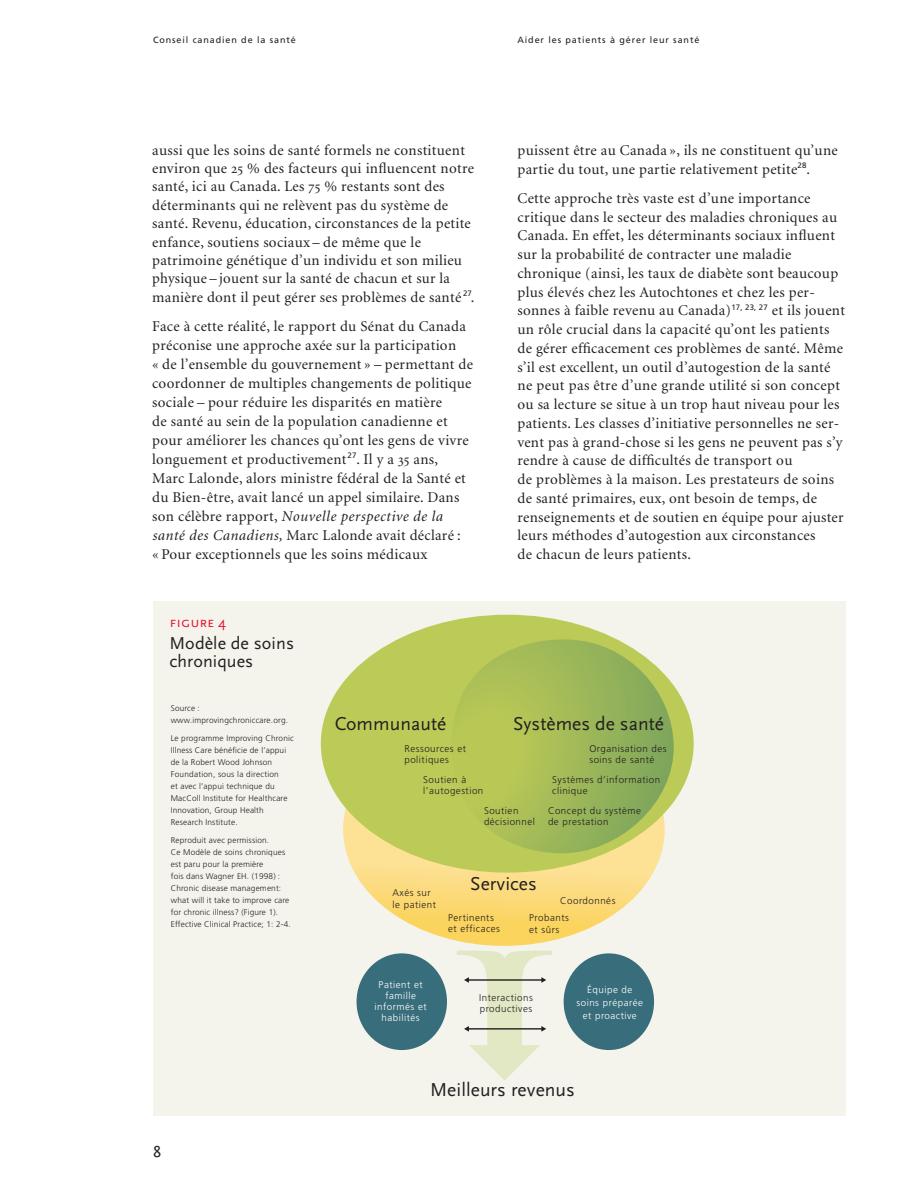
<style>
.page{position:relative;width:918px;height:1188px;background:#fff}
.page>*{position:absolute;margin:0;border:0;box-sizing:border-box;transform-origin:0 0}
.t1{font:19.5px "Scala Sans";letter-spacing:.005em;color:#231f20}
.t2{font:18px/18px "Scala Sans";letter-spacing:.005em;color:#231f20}
.t3{font:16.5px "Scala Sans Caps";color:#231f20}
.t4{font:15px/18.8px "Minion";letter-spacing:.02em;color:#231f20}
.t5{font:15px "Scala Sans Caps";color:#e31836}
.t6{font:300 9.75px/11.1px "Frutiger";letter-spacing:.05em;color:#231f20}
.t7{font:300 9.75px/11.1px "Frutiger";letter-spacing:.05em;color:#fff;text-align:center}
.t8{font:9px "Frutiger";letter-spacing:.1em;color:#231f20}
.t9{font:300 8.25px/12px "Frutiger";letter-spacing:.02em;color:#231f20}
.s1{font-family:"Minion Exp";font-size:14.25px}
.s2{font-style:italic}
.s3{font-family:"Scala Sans"}
</style>
<div class="page">
<div style="left:153px;top:602px;width:693px;height:514px;background:#f5f4ec"></div>
<svg style="left:343px;top:713px;width:322px;height:233px;background:#fbda7c"></svg>
<div style="left:321px;top:615px;width:373px;height:258px;background:#bccb57;border-radius:50%"></div>
<svg style="left:456px;top:638px;width:219px;height:216px"></svg>
<div style="left:564px;top:953px;width:90px;height:97px;background:#386d7b;border-radius:50%"></div>
<div style="left:357px;top:953px;width:90px;height:97px;background:#386d7b;border-radius:50%"></div>
<svg style="left:457px;top:951px;width:95px;height:130px"></svg>
<p class="t8" style="left:153px;top:36px;width:144px">Conseil canadien de la santé</p>
<p class="t8" style="left:518px;top:36px;width:183px">Aider les patients à gérer leur santé</p>
<p class="t4" style="left:152px;top:142px;width:324px;line-height:18.3px">aussi que les soins de santé formels ne constituent environ que <span class="s1">25</span> % des facteurs qui influencent notre santé, ici au Canada. Les <span class="s1">75</span> % restants sont des déterminants qui ne relèvent pas du système de santé. Revenu, éducation, circonstances de la petite enfance, soutiens sociaux – de même que le patrimoine génétique d’un individu et son milieu physique – jouent sur la santé de chacun et sur la manière dont il peut gérer ses problèmes de santé <sup>27</sup>.</p>
<p class="t4" style="left:152px;top:318px;width:322px">Face à cette réalité, le rapport du Sénat du Canada préconise une approche axée sur la participation<br>« de l’ensemble du gouvernement » – permettant de coordonner de multiples changements de politique sociale – pour réduire les disparités en matière<br>de santé au sein de la population canadienne et pour améliorer les chances qu’ont les gens de vivre longuement et productivement<sup>27</sup>. Il y a <span class="s1">35</span> ans, Marc Lalonde, alors ministre fédéral de la Santé et du Bien-être, avait lancé un appel similaire. Dans son célèbre rapport, <span class="s2">Nouvelle perspective de la santé des Canadiens,</span> Marc Lalonde avait déclaré :<br>« Pour exceptionnels que les soins médicaux</p>
<p class="t4" style="left:517px;top:142px;width:322px">puissent être au Canada », ils ne constituent qu’une partie du tout, une partie relativement petite<sup>28</sup>.</p>
<p class="t4" style="left:517px;top:190px;width:329px">Cette approche très vaste est d’une importance critique dans le secteur des maladies chroniques au Canada. En effet, les déterminants sociaux influent sur la probabilité de contracter une maladie chronique (ainsi, les taux de diabète sont beaucoup plus élevés chez les Autochtones et chez les per - sonnes à faible revenu au Canada)<sup>17,</sup> <sup>23,</sup> <sup>27</sup> et ils jouent un rôle crucial dans la capacité qu’ont les patients de gérer efficacement ces problèmes de santé. Même s’il est excellent, un outil d’autogestion de la santé ne peut pas être d’une grande utilité si son concept ou sa lecture se situe à un trop haut niveau pour les patients. Les classes d’initiative personnelles ne ser&shy;vent pas à grand-chose si les gens ne peuvent pas s’y rendre à cause de difficultés de transport ou<br>de problèmes à la maison. Les prestateurs de soins de santé primaires, eux, ont besoin de temps, de renseignements et de soutien en équipe pour ajuster leurs méthodes d’autogestion aux circonstances<br>de chacun de leurs patients.</p>
<p class="t5" style="left:169px;top:613px;width:58px">figure <span class="s3">4</span></p>
<p class="t2" style="left:169px;top:636px;width:126px">Modèle de soins chroniques</p>
<p class="t9" style="left:171px;top:704px;width:119px;line-height:11.2px">Source : www.improvingchroniccare.org.</p>
<p class="t9" style="left:171px;top:733px;width:125px">Le programme Improving Chronic<br>Illness Care bénéficie de l’appui de la Robert Wood Johnson<br>Foundation, sous la direction<br>et avec l’appui technique du<br>MacColl Institute for Healthcare<br>Innovation, Group Health<br>Research Institute.</p>
<p class="t9" style="left:171px;top:835px;width:122px">Reproduit avec permission.<br>Ce Modèle de soins chroniques est paru pour la première<br>fois dans Wagner EH. (1998) :<br>Chronic disease management: what will it take to improve care for chronic illness? (Figure 1).<br>Effective Clinical Practice; 1: 2-4.</p>
<p class="t3" style="left:153px;top:1141px;width:10px">8</p>
<h1 class="t1" style="left:335px;top:712px;width:113px">Communauté</h1>
<h1 class="t1" style="left:513px;top:712px;width:152px">Systèmes de santé</h1>
<p class="t6" style="left:404px;top:744px;width:63px">Ressources et politiques</p>
<p class="t6" style="left:589px;top:744px;width:79px">Organisation des soins de santé</p>
<p class="t6" style="left:423px;top:775px;width:62px">Soutien à l’autogestion</p>
<p class="t6" style="left:552px;top:775px;width:109px">Systèmes d’information clinique</p>
<p class="t6" style="left:484px;top:805px;width:53px">Soutien décisionnel</p>
<p class="t6" style="left:548px;top:805px;width:94px">Concept du système de prestation</p>
<p class="t6" style="left:393px;top:888px;width:45px">Axés sur le patient</p>
<h1 class="t1" style="left:470px;top:872px;width:68px">Services</h1>
<p class="t6" style="left:560px;top:896px;width:57px">Coordonnés</p>
<p class="t6" style="left:448px;top:913px;width:53px">Pertinents et efficaces</p>
<p class="t6" style="left:529px;top:913px;width:41px">Probants et sûrs</p>
<p class="t7" style="left:375px;top:979px;width:54px">Patient et famille informés et habilités</p>
<p class="t6" style="left:479px;top:993px;width:55px">Interactions productives</p>
<p class="t7" style="left:577px;top:985px;width:68px;line-height:12.6px">Équipe de soins préparée et proactive</p>
<h1 class="t1" style="left:430px;top:1078px;width:146px">Meilleurs revenus</h1>
</div>
